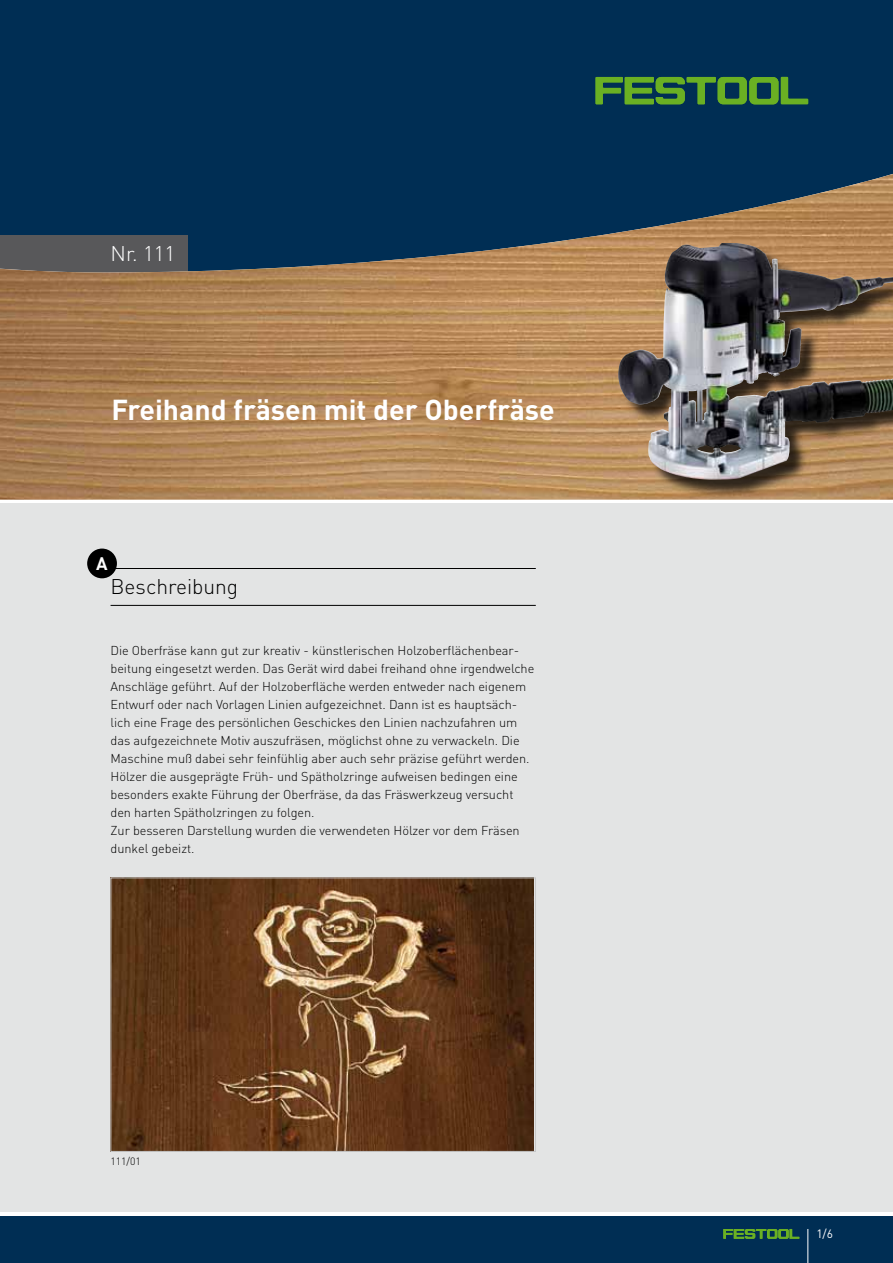
<style>
.page{position:relative;width:893px;height:1263px;background:#fff}
.page>*{position:absolute;margin:0;border:0;box-sizing:border-box;transform-origin:0 0}
.t1{font:700 28.5px "DIN Pro";color:#fff}
.t2{font:300 21px "DIN Pro";color:#000}
.t3{font:300 21px "DIN Pro";color:#fff}
.t4{font:700 18px "DIN Pro";color:#fff}
.t5{font:300 12.75px/18px "DIN Pro";letter-spacing:-.005em;color:#000}
.t6{font:12px "DIN Pro";color:#fff}
.t7{font:300 10.5px "DIN Pro";color:#000}
</style>
<div class="page">
<div style="left:0;top:1216px;width:893px;height:47px;background:#002e54"></div>
<svg style="left:723px;top:1229px;width:76px;height:10px"></svg>
<hr style="left:807px;top:1229px;width:1px;height:34px;background:#fff">
<div style="left:0;top:0;width:893px;height:310px;background:#002e54"></div>
<div style="left:0;top:504px;width:893px;height:708px;background:#e3e4e4"></div>
<img style="left:0;top:174px;width:893px;height:326px">
<svg style="left:596px;top:77px;width:212px;height:27px"></svg>
<img style="left:113px;top:880px;width:420px;height:270px">
<div style="left:111px;top:878px;width:425px;height:274px;border:1px solid #c6c7c8"></div>
<hr style="left:111px;top:568px;width:425px;height:1px;background:#000">
<hr style="left:111px;top:605px;width:425px;height:1px;background:#000">
<div style="left:87px;top:549px;width:30px;height:29px;background:#000;border-radius:50%"></div>
<div style="left:621px;top:245px;width:272px;height:253px;background:#000;opacity:.75"></div>
<img style="left:618px;top:243px;width:258px;height:237px">
<h2 class="t3" style="left:111px;top:239px;width:66px">Nr. 111</h2>
<h1 class="t1" style="left:111px;top:390px;width:445px">Freihand fräsen mit der Oberfräse</h1>
<h3 class="t4" style="left:96px;top:551px;width:13px">A</h3>
<h2 class="t2" style="left:111px;top:572px;width:129px">Beschreibung</h2>
<p class="t5" style="left:111px;top:641px;width:425px">Die Oberfräse kann gut zur kreativ - künstlerischen Holzoberflächenbear&shy;beitung eingesetzt werden. Das Gerät wird dabei freihand ohne irgendwelche Anschläge geführt. Auf der Holzoberfläche werden entweder nach eigenem Entwurf oder nach Vorlagen Linien aufgezeichnet. Dann ist es hauptsäch&shy;lich eine Frage des persönlichen Geschickes den Linien nachzufahren um das aufgezeichnete Motiv auszufräsen, möglichst ohne zu verwackeln. Die Maschine muß dabei sehr feinfühlig aber auch sehr präzise geführt werden.<br>Hölzer die ausgeprägte Früh- und Spätholzringe aufweisen bedingen eine besonders exakte Führung der Oberfräse, da das Fräswerkzeug versucht den harten Spätholzringen zu folgen.<br>Zur besseren Darstellung wurden die verwendeten Hölzer vor dem Fräsen dunkel gebeizt.</p>
<p class="t7" style="left:111px;top:1154px;width:32px">111/01</p>
<p class="t6" style="left:816px;top:1225px;width:18px">1/6</p>
</div>
